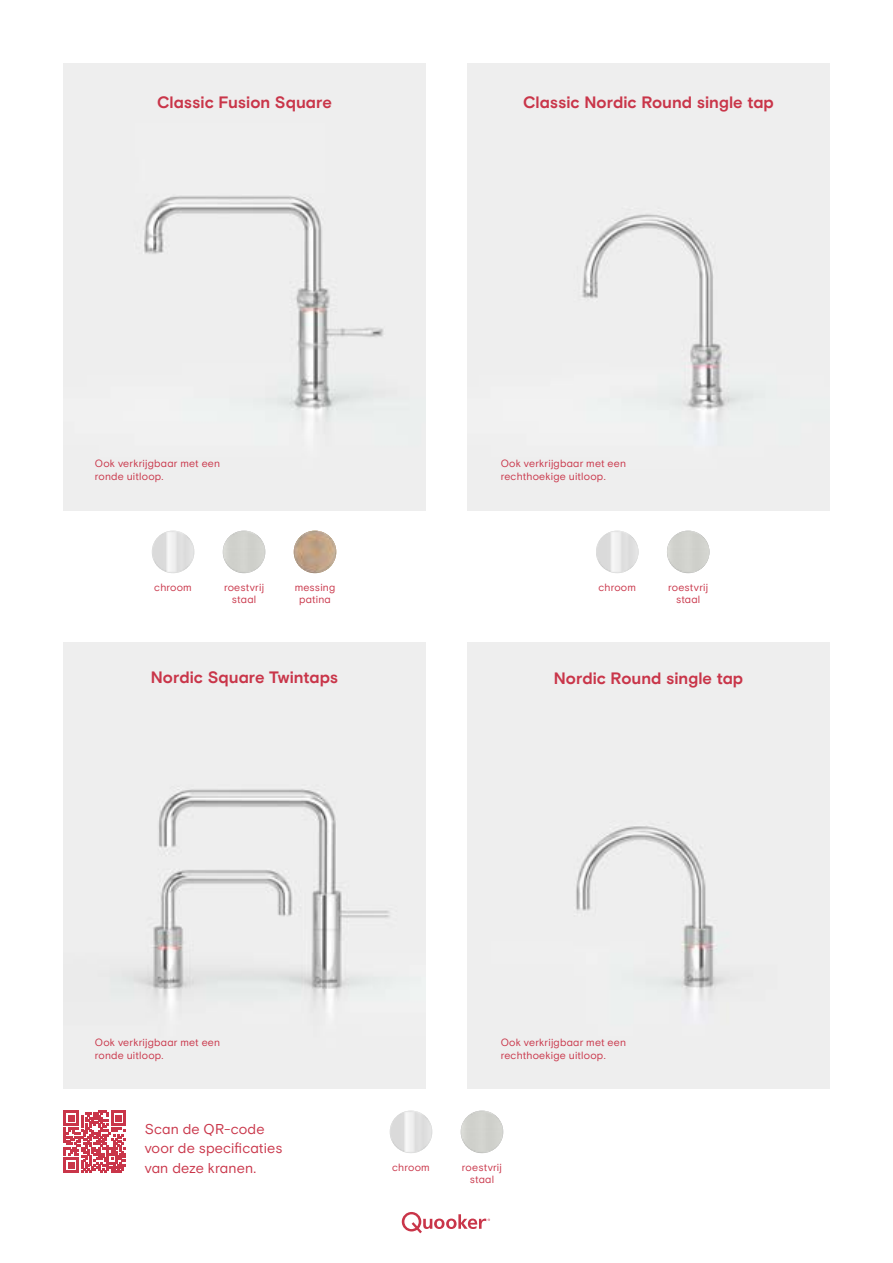
<style>
.page{position:relative;width:893px;height:1263px;background:#fff}
.page>*{position:absolute;margin:0;border:0;box-sizing:border-box;transform-origin:0 0}
.t1{font:700 16.5px "Basis Grotesque Pro";color:#c93549}
.t2{font:14.25px/19.5px "Basis Grotesque Pro";letter-spacing:.005em;color:#c93549}
.t3{font:10.5px/13.5px "Basis Grotesque Pro";letter-spacing:.02em;color:#c93549}
</style>
<div class="page">
<svg style="left:402px;top:1212px;width:88px;height:21px"></svg>
<div style="left:64px;top:64px;width:361px;height:446px;background:#eee"></div>
<div style="left:468px;top:64px;width:361px;height:446px;background:#eee"></div>
<img style="left:64px;top:642px;width:361px;height:447px">
<div style="left:468px;top:642px;width:361px;height:447px;background:#eee"></div>
<hr style="left:892px;top:0;width:1px;height:1263px;background:#eee">
<svg style="left:64px;top:1110px;width:62px;height:63px"></svg>
<img style="left:152px;top:531px;width:42px;height:42px;border-radius:21px">
<img style="left:294px;top:531px;width:42px;height:42px;border-radius:21px">
<img style="left:596px;top:531px;width:42px;height:42px;border-radius:21px">
<img style="left:461px;top:1110px;width:42px;height:43px;border-radius:21px">
<img style="left:390px;top:1110px;width:42px;height:43px;border-radius:21px">
<h1 class="t1" style="left:157px;top:93px;width:176px">Classic Fusion Square</h1>
<h1 class="t1" style="left:523px;top:92px;width:252px">Classic Nordic Round single tap</h1>
<p class="t3" style="left:95px;top:457px;width:127px">Ook verkrijgbaar met een ronde uitloop.</p>
<p class="t3" style="left:501px;top:457px;width:127px">Ook verkrijgbaar met een rechthoekige uitloop.</p>
<p class="t3" style="left:154px;top:580px;width:39px">chroom</p>
<p class="t3" style="left:295px;top:581px;width:42px;line-height:12.6px;text-align:center">messing patina</p>
<p class="t3" style="left:668px;top:581px;width:42px;line-height:12.6px;text-align:center">roestvrij staal</p>
<p class="t3" style="left:598px;top:580px;width:39px">chroom</p>
<p class="t3" style="left:224px;top:581px;width:42px;line-height:12.6px;text-align:center">roestvrij staal</p>
<h1 class="t1" style="left:151px;top:668px;width:189px">Nordic Square Twintaps</h1>
<h1 class="t1" style="left:554px;top:668px;width:191px">Nordic Round single tap</h1>
<p class="t3" style="left:95px;top:1035px;width:127px">Ook verkrijgbaar met een ronde uitloop.</p>
<h2 class="t2" style="left:145px;top:1119px;width:139px">Scan de QR-code voor de specificaties van deze kranen.</h2>
<p class="t3" style="left:501px;top:1035px;width:127px">Ook verkrijgbaar met een rechthoekige uitloop.</p>
<p class="t3" style="left:392px;top:1160px;width:39px">chroom</p>
<p class="t3" style="left:462px;top:1161px;width:42px;line-height:12.6px;text-align:center">roestvrij staal</p>
</div>
